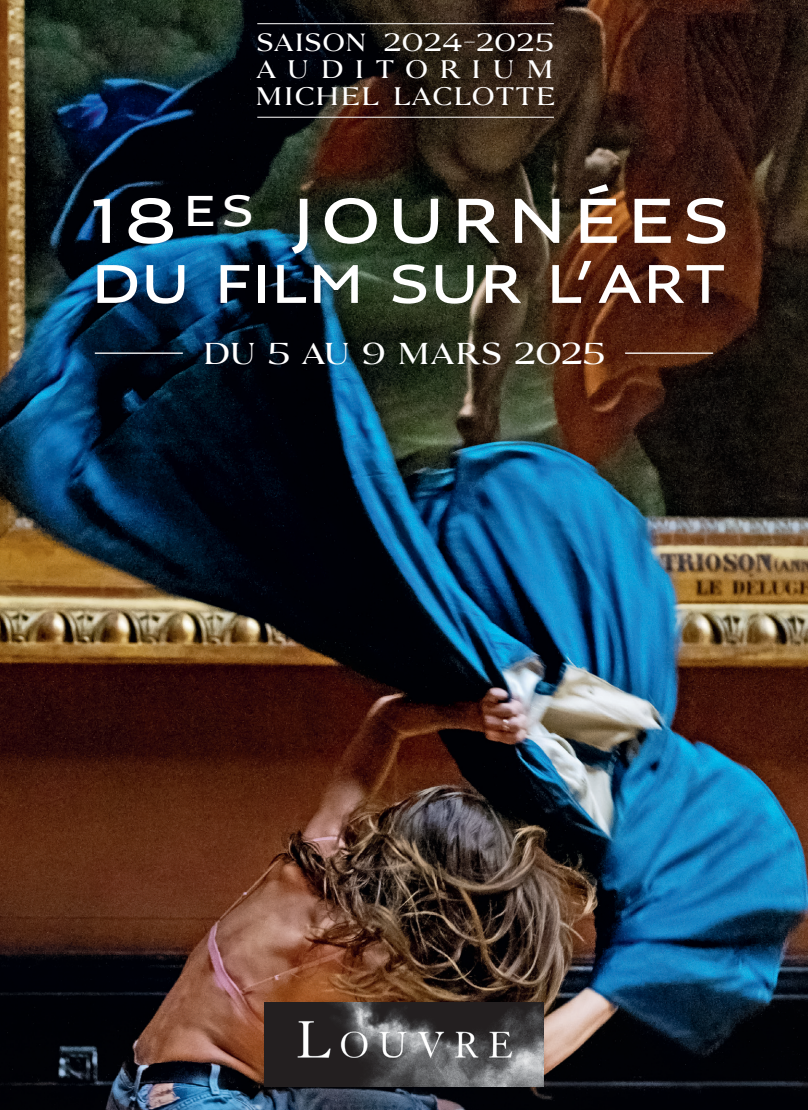
<style>
.page{position:relative;width:808px;height:1110px;background:#fff}
.page>*{position:absolute;margin:0;border:0;box-sizing:border-box;transform-origin:0 0}
.t1{font:63px "Louvre Sans Med";letter-spacing:.07em;color:#fff}
.t2{font:54px "Louvre Sans Med";letter-spacing:-.03em;color:#fff}
.t3{font:30px "Louvre Serif Med";letter-spacing:-.035em;color:#fff}
.t4{font:25.2px/27px "Louvre Serif Med SC950";letter-spacing:.385em;color:#fff}
.t5{font:24.75px "Louvre Serif Med SC950";letter-spacing:-.015em;color:#fff}
</style>
<div class="page">
<img style="left:0;top:0;width:808px;height:1110px">
<img style="left:264px;top:1002px;width:280px;height:84px">
<hr style="left:95px;top:352px;width:88px;height:2px;background:#fff">
<hr style="left:625px;top:352px;width:88px;height:2px;background:#fff">
<hr style="left:257px;top:117px;width:297px;height:1px;background:#fff">
<hr style="left:257px;top:23px;width:297px;height:1px;background:#fff">
<p class="t5" style="left:256px;top:26px;width:299px">SAISON 2024-2025</p>
<p class="t4" style="left:254px;top:56px;width:301px">AUDITORIUM<br>MICHEL LACLOTT</p>
<p class="t4" style="left:535px;top:83px;width:22px">E</p>
<h1 class="t1" style="left:90px;top:179px;width:643px">18<sup>ES</sup> JOURNÉES</h1>
<h2 class="t2" style="left:90px;top:248px;width:638px">DU FILM SUR L’ ART</h2>
<p class="t3" style="left:202px;top:334px;width:405px">DU 5 AU 9 MARS 2025</p>
</div>
